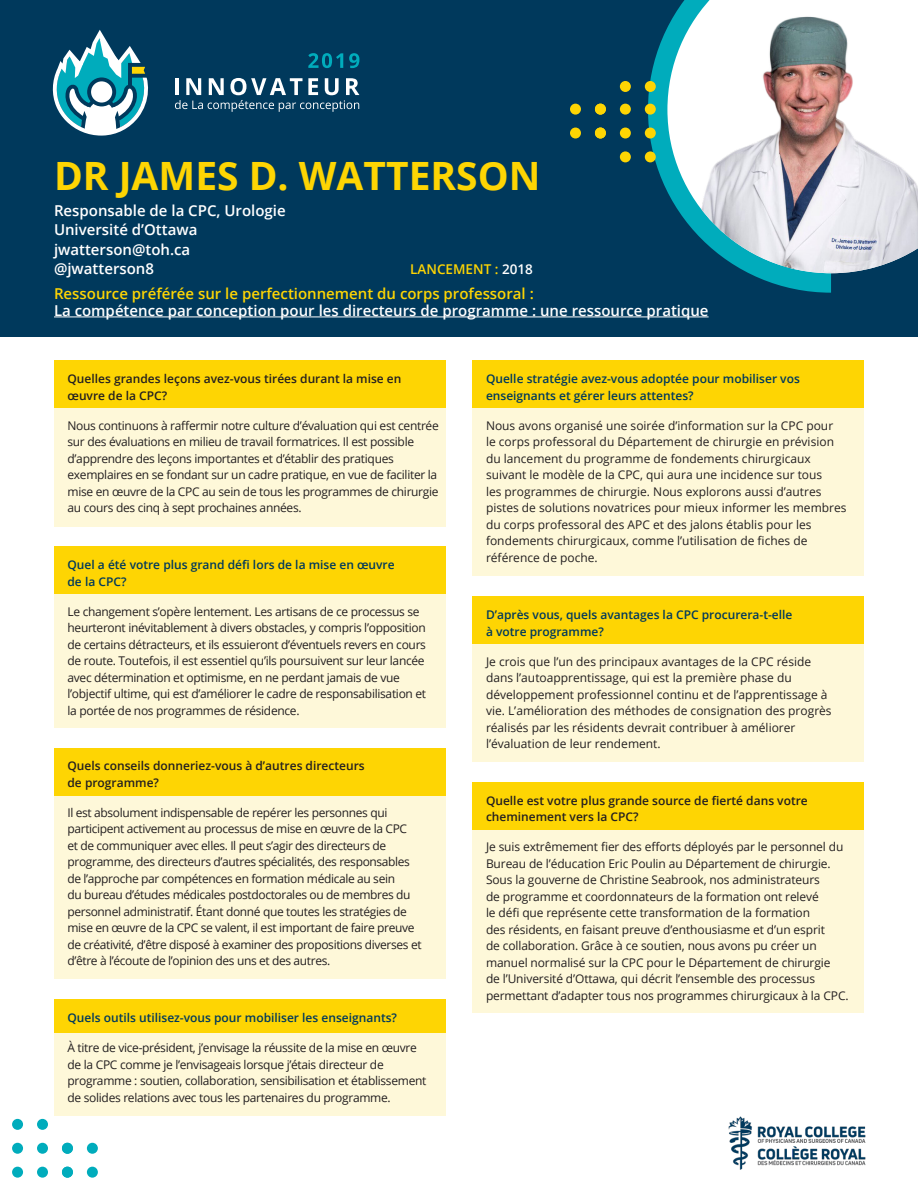
<style>
.page{position:relative;width:918px;height:1188px;background:#fff}
.page>*{position:absolute;margin:0;border:0;box-sizing:border-box;transform-origin:0 0}
.Name{font:700 39px "Open Sans";color:#fed503}
.Fav_Tool{font:600 15px/16.5px "Open Sans";color:#fff}
.Intro_Text{font:600 15px/19.5px "Open Sans";color:#fff}
.Launch_2019{font:600 13.5px "Open Sans";color:#fed503}
.body{font:12px/16.5px "Open Sans";letter-spacing:-.025em;color:#231f20}
.body-2{font:12px/16.5px "Open Sans";color:#231f20}
.Question2{font:600 12px/16.5px "Open Sans";color:#00395c}
.Question2-2{font:600 12px/16.5px "Open Sans";color:#231f20}
.s1{color:#fff}
.s2{color:#fed503}
</style>
<div class="page">
<img style="left:728px;top:1116px;width:138px;height:54px">
<div style="left:37px;top:1167px;width:11px;height:11px;background:#00acbc;border-radius:50%"></div>
<div style="left:12px;top:1167px;width:11px;height:11px;background:#00acbc;border-radius:50%"></div>
<div style="left:37px;top:1143px;width:11px;height:11px;background:#00acbc;border-radius:50%"></div>
<div style="left:87px;top:1167px;width:11px;height:11px;background:#00acbc;border-radius:50%"></div>
<div style="left:62px;top:1167px;width:11px;height:11px;background:#00acbc;border-radius:50%"></div>
<div style="left:87px;top:1143px;width:11px;height:11px;background:#00acbc;border-radius:50%"></div>
<div style="left:62px;top:1143px;width:11px;height:11px;background:#00acbc;border-radius:50%"></div>
<div style="left:12px;top:1143px;width:11px;height:11px;background:#00acbc;border-radius:50%"></div>
<div style="left:37px;top:1119px;width:11px;height:11px;background:#00acbc;border-radius:50%"></div>
<div style="left:12px;top:1119px;width:11px;height:11px;background:#00acbc;border-radius:50%"></div>
<div style="left:0;top:0;width:918px;height:337px;background:#00395c"></div>
<svg style="left:648px;top:28px;width:183px;height:265px"></svg>
<svg style="left:52px;top:30px;width:96px;height:106px"></svg>
<svg style="left:308px;top:53px;width:35px;height:15px"></svg>
<svg style="left:349px;top:53px;width:10px;height:15px"></svg>
<svg style="left:175px;top:78px;width:184px;height:34px"></svg>
<div style="left:620px;top:104px;width:11px;height:11px;background:#fed503;border-radius:50%"></div>
<div style="left:645px;top:104px;width:11px;height:11px;background:#fed503;border-radius:50%"></div>
<div style="left:620px;top:81px;width:11px;height:11px;background:#fed503;border-radius:50%"></div>
<div style="left:645px;top:81px;width:11px;height:11px;background:#fed503;border-radius:50%"></div>
<div style="left:620px;top:128px;width:11px;height:11px;background:#fed503;border-radius:50%"></div>
<div style="left:570px;top:104px;width:11px;height:11px;background:#fed503;border-radius:50%"></div>
<div style="left:595px;top:104px;width:11px;height:11px;background:#fed503;border-radius:50%"></div>
<div style="left:570px;top:128px;width:11px;height:11px;background:#fed503;border-radius:50%"></div>
<div style="left:595px;top:128px;width:11px;height:11px;background:#fed503;border-radius:50%"></div>
<div style="left:645px;top:128px;width:11px;height:11px;background:#fed503;border-radius:50%"></div>
<div style="left:620px;top:151px;width:11px;height:11px;background:#fed503;border-radius:50%"></div>
<div style="left:645px;top:151px;width:11px;height:11px;background:#fed503;border-radius:50%"></div>
<img style="left:667px;top:0;width:251px;height:273px">
<div style="left:54px;top:400px;width:392px;height:127px;background:#fef8d9"></div>
<div style="left:54px;top:787px;width:392px;height:191px;background:#fef8d9"></div>
<div style="left:472px;top:800px;width:392px;height:213px;background:#fef8d9"></div>
<div style="left:54px;top:999px;width:392px;height:116px;background:#fef8d9"></div>
<div style="left:472px;top:379px;width:392px;height:196px;background:#fef8d9"></div>
<div style="left:54px;top:582px;width:392px;height:146px;background:#fef8d9"></div>
<div style="left:472px;top:632px;width:392px;height:129px;background:#fef8d9"></div>
<div style="left:54px;top:361px;width:392px;height:47px;background:#fed503"></div>
<div style="left:54px;top:748px;width:392px;height:47px;background:#fed503"></div>
<div style="left:472px;top:782px;width:392px;height:47px;background:#fed503"></div>
<div style="left:54px;top:999px;width:392px;height:34px;background:#fed503"></div>
<div style="left:54px;top:546px;width:392px;height:48px;background:#fed503"></div>
<div style="left:472px;top:596px;width:392px;height:47px;background:#fed503"></div>
<div style="left:472px;top:361px;width:392px;height:47px;background:#fed503"></div>
<hr style="left:54px;top:317px;width:655px;height:1px;background:#fff">
<p class="Name" style="left:54px;top:148px;width:488px">DR JAMES D. WATTERSON</p>
<p class="Intro_Text" style="left:54px;top:200px;width:233px">Responsable de la CPC, Urologie<br>Université d’Ottawa jwatterson@toh.ca @jwatterson8</p>
<p class="Launch_2019" style="left:410px;top:260px;width:124px">LANCEMENT : <span class="s1">2018</span></p>
<p class="Fav_Tool" style="left:54px;top:285px;width:656px"><span class="s2">Ressource préférée sur le perfectionnement du corps professoral :<br></span>La compétence par conception pour les directeurs de programme : une ressource pratique</p>
<p class="Question2-2" style="left:68px;top:371px;width:336px">Quelles grandes leçons avez-vous tirées durant la mise en œuvre de la CPC?</p>
<p class="body" style="left:68px;top:417px;width:373px">Nous continuons à raffermir notre culture d’évaluation qui est centrée sur des évaluations en milieu de travail formatrices. Il est possible d’apprendre des leçons importantes et d’établir des pratiques exemplaires en se fondant sur un cadre pratique, en vue de faciliter la mise en œuvre de la CPC au sein de tous les programmes de chirurgie au cours des cinq à sept prochaines années.</p>
<p class="Question2" style="left:486px;top:371px;width:315px">Quelle stratégie avez-vous adoptée pour mobiliser vos enseignants et gérer leurs attentes?</p>
<p class="body-2" style="left:486px;top:417px;width:362px">Nous avons organisé une soirée d’information sur la CPC pour<br>le corps professoral du Département de chirurgie en prévision du lancement du programme de fondements chirurgicaux suivant le modèle de la CPC, qui aura une incidence sur tous<br>les programmes de chirurgie. Nous explorons aussi d’autres pistes de solutions novatrices pour mieux informer les membres du corps professoral des APC et des jalons établis pour les fondements chirurgicaux, comme l’utilisation de fiches de référence de poche.</p>
<p class="Question2" style="left:68px;top:556px;width:329px">Quel a été votre plus grand défi lors de la mise en œuvre de la CPC?</p>
<p class="body" style="left:68px;top:603px;width:360px">Le changement s’opère lentement. Les artisans de ce processus se heurteront inévitablement à divers obstacles, y compris l’opposition de certains détracteurs, et ils essuieront d’éventuels revers en cours de route. Toutefois, il est essentiel qu’ils poursuivent sur leur lancée avec détermination et optimisme, en ne perdant jamais de vue l’objectif ultime, qui est d’améliorer le cadre de responsabilisation et la portée de nos programmes de résidence.</p>
<p class="Question2" style="left:486px;top:606px;width:308px">D’après vous, quels avantages la CPC procurera-t-elle à votre programme?</p>
<p class="body-2" style="left:486px;top:653px;width:347px">Je crois que l’un des principaux avantages de la CPC réside dans l’autoapprentissage, qui est la première phase du développement professionnel continu et de l’apprentissage à vie. L’amélioration des méthodes de consignation des progrès réalisés par les résidents devrait contribuer à améliorer l’évaluation de leur rendement.</p>
<p class="Question2-2" style="left:68px;top:757px;width:299px">Quels conseils donneriez-vous à d’autres directeurs de programme?</p>
<p class="body" style="left:68px;top:804px;width:356px">Il est absolument indispensable de repérer les personnes qui participent activement au processus de mise en œuvre de la CPC<br>et de communiquer avec elles. Il peut s’agir des directeurs de programme, des directeurs d’autres spécialités, des responsables de l’approche par compétences en formation médicale au sein<br>du bureau d’études médicales postdoctorales ou de membres du personnel administratif. Étant donné que toutes les stratégies de mise en œuvre de la CPC se valent, il est important de faire preuve de créativité, d’être disposé à examiner des propositions diverses et d’être à l’écoute de l’opinion des uns et des autres.</p>
<p class="Question2" style="left:68px;top:1009px;width:331px">Quels outils utilisez-vous pour mobiliser les enseignants?</p>
<p class="body" style="left:68px;top:1039px;width:360px">À titre de vice-président, j’envisage la réussite de la mise en œuvre de la CPC comme je l’envisageais lorsque j’étais directeur de programme : soutien, collaboration, sensibilisation et établissement de solides relations avec tous les partenaires du programme.</p>
<p class="Question2-2" style="left:486px;top:792px;width:323px">Quelle est votre plus grande source de fierté dans votre cheminement vers la CPC?</p>
<p class="body" style="left:486px;top:838px;width:364px">Je suis extrêmement fier des efforts déployés par le personnel du Bureau de l’éducation Eric Poulin au Département de chirurgie.<br>Sous la gouverne de Christine Seabrook, nos administrateurs<br>de programme et coordonnateurs de la formation ont relevé<br>le défi que représente cette transformation de la formation<br>des résidents, en faisant preuve d’enthousiasme et d’un esprit<br>de collaboration. Grâce à ce soutien, nous avons pu créer un manuel normalisé sur la CPC pour le Département de chirurgie<br>de l’Université d’Ottawa, qui décrit l’ensemble des processus permettant d’adapter tous nos programmes chirurgicaux à la CPC.</p>
</div>
